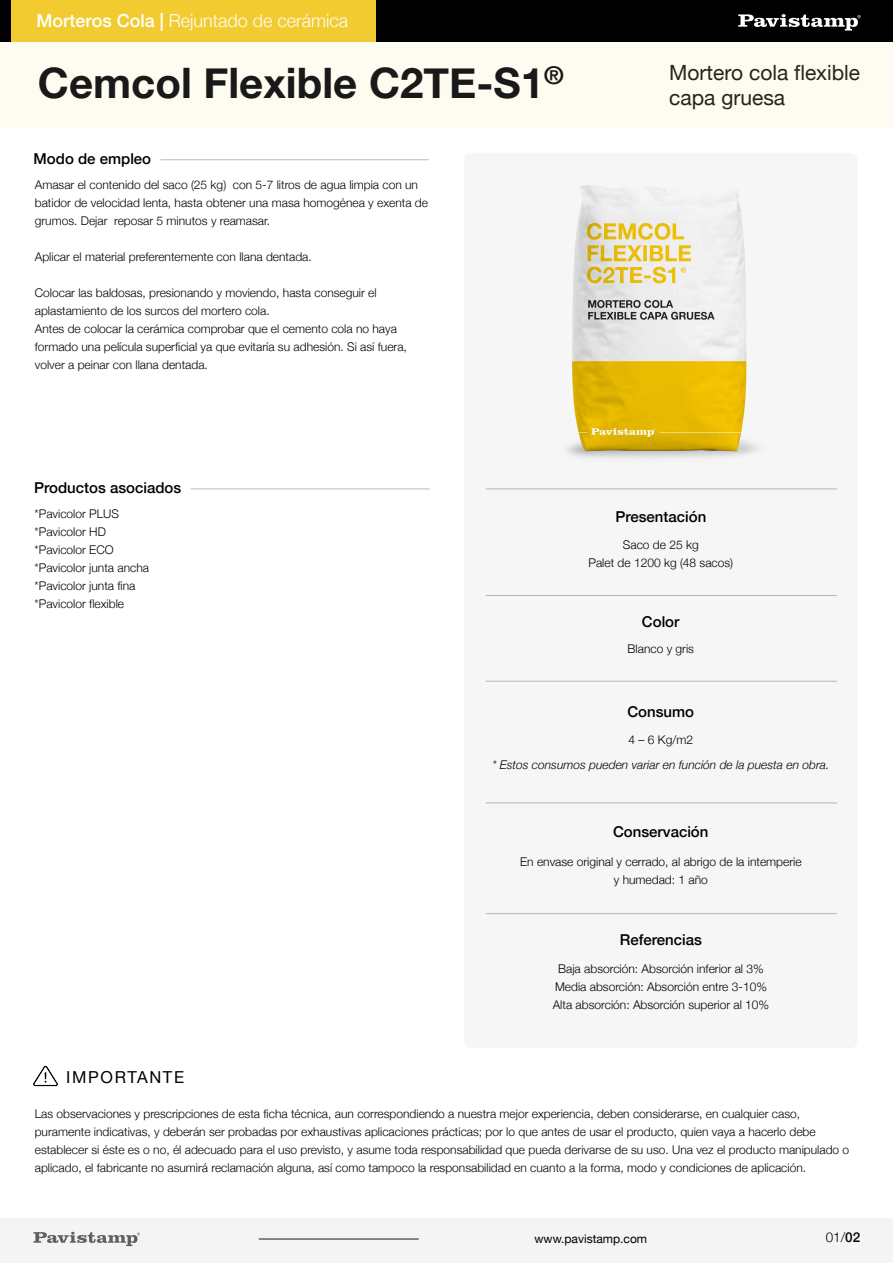
<style>
.page{position:relative;width:893px;height:1263px;background:#fff}
.page>*{position:absolute;margin:0;border:0;box-sizing:border-box;transform-origin:0 0}
.t1{font:700 42px "Helvetica Neue";color:#191919}
.t2{font:21px/25.2px "Helvetica Neue";color:#191919}
.t3{font:300 18px "Helvetica Neue";color:#fff}
.t4{font:16.5px "Helvetica Neue";letter-spacing:.1em;color:#000}
.t5{font:500 15px "Helvetica Neue";color:#000}
.t6{font:300 13.5px "Helvetica Neue";color:#000}
.t7{font:300 12px/18px "Helvetica Neue";color:#000}
.t8{font:italic 300 12px "Helvetica Neue";color:#000}
.t9{font:12px "Helvetica Neue";color:#000}
.s1{font-weight:500}
</style>
<div class="page">
<div style="left:0;top:41px;width:893px;height:86px;background:#fefbf1"></div>
<div style="left:0;top:0;width:376px;height:41px;background:#f1cb30"></div>
<div style="left:376px;top:0;width:517px;height:41px;background:#000"></div>
<svg style="left:738px;top:14px;width:123px;height:17px"></svg>
<div style="left:0;top:0;width:11px;height:41px;background:#000"></div>
<hr style="left:160px;top:159px;width:269px;height:1px;background:#191919">
<div style="left:464px;top:153px;width:393px;height:895px;background:#f4f4f4;border-radius:7px"></div>
<img style="left:567px;top:185px;width:191px;height:273px">
<hr style="left:486px;top:595px;width:351px;height:1px;background:#191919">
<hr style="left:486px;top:489px;width:351px;height:1px;background:#191919">
<hr style="left:486px;top:681px;width:351px;height:1px;background:#191919">
<hr style="left:486px;top:802px;width:351px;height:1px;background:#191919">
<hr style="left:486px;top:913px;width:351px;height:1px;background:#191919">
<div style="left:0;top:1218px;width:893px;height:45px;background:#f4f4f4"></div>
<img style="left:34px;top:1065px;width:23px;height:22px">
<svg style="left:33px;top:1232px;width:107px;height:14px"></svg>
<hr style="left:259px;top:1239px;width:160px;height:1px;background:#191919">
<hr style="left:191px;top:488px;width:239px;height:1px;background:#191919">
<svg style="left:681px;top:268px;width:5px;height:5px"></svg>
<h3 class="t3" style="left:37px;top:6px;width:313px"><span class="s1">Morteros Cola |</span> Rejuntado de cerámica</h3>
<h1 class="t1" style="left:38px;top:50px;width:527px">Cemcol Flexible C2TE-S1<sup>®</sup></h1>
<p class="t5" style="left:34px;top:147px;width:119px">Modo de empleo</p>
<p class="t7" style="left:35px;top:175px;width:395px">Amasar el contenido del saco (25 kg) con 5-7 litros de agua limpia con un batidor de velocidad lenta, hasta obtener una masa homogénea y exenta de grumos. Dejar reposar 5 minutos y reamasar.</p>
<p class="t7" style="left:35px;top:247px;width:278px">Aplicar el material preferentemente con llana dentada.</p>
<p class="t7" style="left:35px;top:283px;width:374px">Colocar las baldosas, presionando y moviendo, hasta conseguir el aplastamiento de los surcos del mortero cola.<br>Antes de colocar la cerámica comprobar que el cemento cola no haya formado una película superficial ya que evitaría su adhesión. Si así fuera, volver a peinar con llana dentada.</p>
<h2 class="t2" style="left:669px;top:61px;width:192px">Mortero cola flexible capa gruesa</h2>
<p class="t5" style="left:34px;top:476px;width:149px">Productos asociados</p>
<p class="t7" style="left:35px;top:504px;width:116px">*Pavicolor PLUS *Pavicolor HD *Pavicolor ECO *Pavicolor junta ancha *Pavicolor junta fina *Pavicolor flexible</p>
<p class="t5" style="left:615px;top:505px;width:92px">Presentación</p>
<p class="t7" style="left:588px;top:535px;width:146px;text-align:center">Saco de 25 kg<br>Palet de 1200 kg (48 sacos)</p>
<p class="t5" style="left:642px;top:610px;width:39px">Color</p>
<p class="t7" style="left:628px;top:638px;width:68px">Blanco y gris</p>
<p class="t5" style="left:627px;top:700px;width:68px">Consumo</p>
<p class="t7" style="left:629px;top:729px;width:66px">4 – 6 Kg/m2</p>
<p class="t8" style="left:492px;top:755px;width:338px">* Estos consumos pueden variar en función de la puesta en obra.</p>
<p class="t5" style="left:613px;top:820px;width:97px">Conservación</p>
<p class="t7" style="left:520px;top:851px;width:283px;text-align:center">En envase original y cerrado, al abrigo de la intemperie y humedad: 1 año</p>
<p class="t5" style="left:620px;top:928px;width:84px">Referencias</p>
<p class="t7" style="left:553px;top:959px;width:218px;text-align:center">Baja absorción: Absorción inferior al 3%<br>Media absorción: Absorción entre 3-10%<br>Alta absorción: Absorción superior al 10%</p>
<h3 class="t4" style="left:66px;top:1065px;width:119px">IMPORTANTE</h3>
<p class="t7" style="left:35px;top:1104px;width:816px">Las observaciones y prescripciones de esta ficha técnica, aun correspondiendo a nuestra mejor experiencia, deben considerarse, en cualquier caso, puramente indicativas, y deberán ser probadas por exhaustivas aplicaciones prácticas; por lo que antes de usar el producto, quien vaya a hacerlo debe establecer si éste es o no, él adecuado para el uso previsto, y asume toda responsabilidad que pueda derivarse de su uso. Una vez el producto manipulado o aplicado, el fabricante no asumirá reclamación alguna, así como tampoco la responsabilidad en cuanto a la forma, modo y condiciones de aplicación.</p>
<p class="t9" style="left:535px;top:1230px;width:114px">www.pavistamp.com</p>
<p class="t6" style="left:826px;top:1226px;width:36px">01/<span class="s1">02</span></p>
</div>
